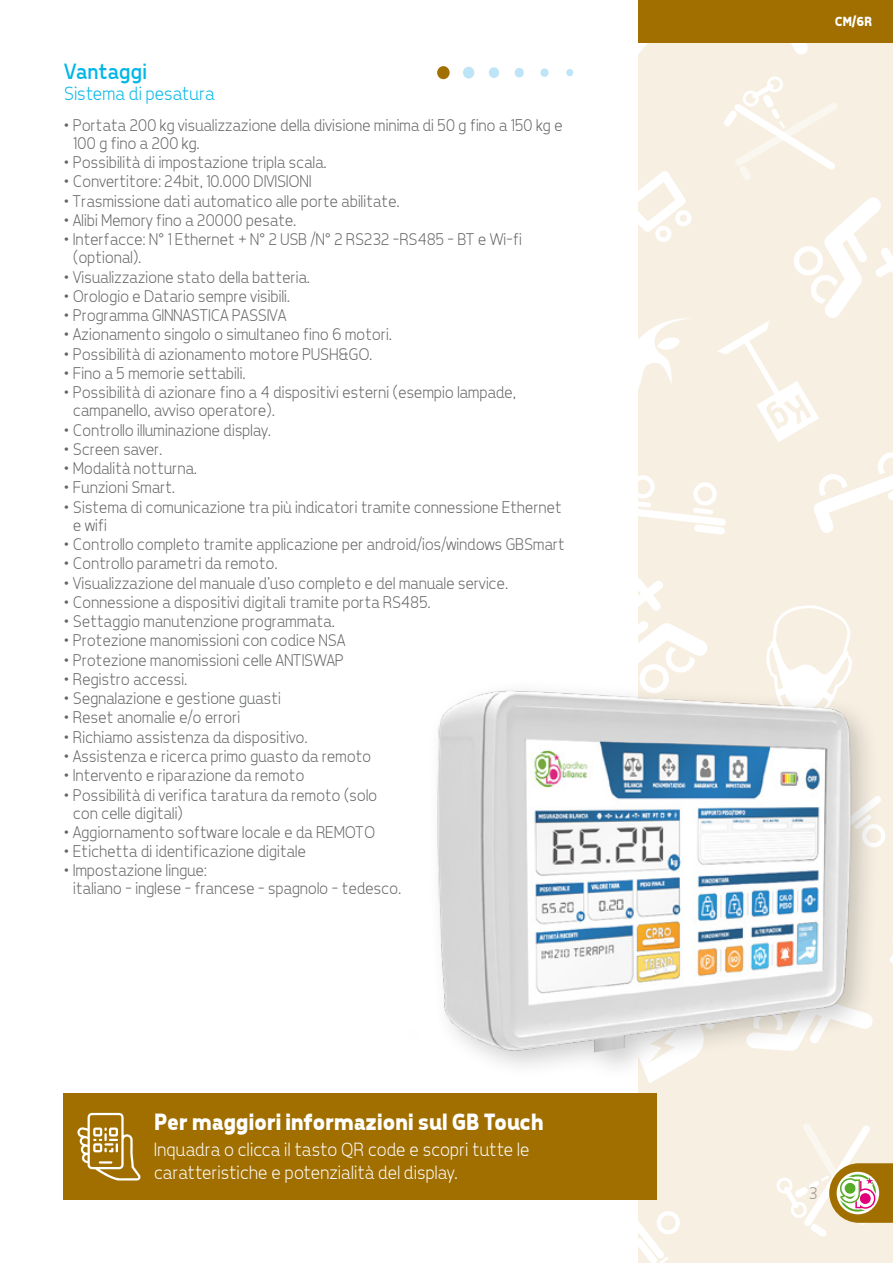
<style>
.page{position:relative;width:893px;height:1263px;background:#fff}
.page>*{position:absolute;margin:0;border:0;box-sizing:border-box;transform-origin:0 0}
.t1{font:700 24px "Tepeno Sans";letter-spacing:-.01em;color:#fff}
.Titolo-Paragrafo{font:22.5px "Tepeno Sans";letter-spacing:.01em;color:#00b6e8}
.t2{font:300 19.5px/22.5px "Tepeno Sans";color:#fff}
.Sottotitolo{font:300 19.5px "Tepeno Sans";letter-spacing:-.005em;color:#00b6e8}
.t3{font:300 17.25px/18px "Tepeno Sans";color:#646567}
.t4{font:300 17.25px "Tepeno Sans";color:#989191}
.t5{font:700 13.5px "Tepeno Sans";color:#fff}
</style>
<div class="page">
<div style="left:638px;top:0;width:255px;height:1263px;background:#f7efe2"></div>
<svg style="left:791px;top:43px;width:17px;height:12px"></svg>
<svg style="left:638px;top:578px;width:70px;height:86px"></svg>
<svg style="left:638px;top:171px;width:54px;height:71px"></svg>
<svg style="left:638px;top:318px;width:52px;height:71px"></svg>
<svg style="left:638px;top:475px;width:88px;height:59px"></svg>
<svg style="left:638px;top:1199px;width:42px;height:64px"></svg>
<svg style="left:814px;top:452px;width:79px;height:81px"></svg>
<svg style="left:638px;top:43px;width:9px;height:11px"></svg>
<svg style="left:717px;top:76px;width:176px;height:366px"></svg>
<svg style="left:766px;top:605px;width:86px;height:59px"></svg>
<div style="left:638px;top:0;width:255px;height:43px;background:#a06f00"></div>
<svg style="left:776px;top:1124px;width:117px;height:113px"></svg>
<div style="left:64px;top:1093px;width:593px;height:106px;background:#a06f00"></div>
<svg style="left:77px;top:1113px;width:64px;height:67px"></svg>
<img style="left:437px;top:664px;width:456px;height:416px">
<div style="left:566px;top:69px;width:7px;height:7px;background:#bde4f7;border-radius:50%"></div>
<div style="left:540px;top:68px;width:9px;height:9px;background:#bde4f7;border-radius:50%"></div>
<div style="left:515px;top:68px;width:9px;height:10px;background:#bde4f7;border-radius:50%"></div>
<div style="left:489px;top:67px;width:10px;height:11px;background:#bde4f7;border-radius:50%"></div>
<div style="left:463px;top:67px;width:11px;height:12px;background:#bde4f7;border-radius:50%"></div>
<div style="left:437px;top:66px;width:13px;height:13px;background:#a06f00;border-radius:50%"></div>
<p class="Titolo-Paragrafo" style="left:63px;top:58px;width:84px">Vantaggi</p>
<p class="Sottotitolo" style="left:63px;top:82px;width:152px">Sistema di pesatura</p>
<p class="t3" style="left:72px;top:116px;width:491px;text-indent:-9px">• Portata 200 kg visualizzazione della divisione minima di 50 g fino a 150 kg e<br>100 g fino a 200 kg.</p>
<p class="t3" style="left:63px;top:153px;width:264px">• Possibilità di impostazione tripla scala.</p>
<p class="t3" style="left:63px;top:172px;width:249px">• Convertitore: 24bit, 10.000 DIVISIONI</p>
<p class="t3" style="left:63px;top:191px;width:337px">• Trasmissione dati automatico alle porte abilitate.</p>
<p class="t3" style="left:63px;top:211px;width:234px">• Alibi Memory fino a 20000 pesate.</p>
<p class="t3" style="left:72px;top:230px;width:450px;text-indent:-9px">• Interfacce: N° 1 Ethernet + N° 2 USB /N° 2 RS232 –RS485 - BT e Wi-fi (optional).</p>
<p class="t3" style="left:63px;top:267px;width:247px">• Visualizzazione stato della batteria.</p>
<p class="t3" style="left:63px;top:287px;width:227px">• Orologio e Datario sempre visibili.</p>
<p class="t3" style="left:63px;top:306px;width:224px">• Programma GINNASTICA PASSIVA</p>
<p class="t3" style="left:63px;top:325px;width:329px">• Azionamento singolo o simultaneo fino 6 motori.</p>
<p class="t3" style="left:63px;top:344px;width:310px">• Possibilità di azionamento motore PUSH&amp;GO.</p>
<p class="t3" style="left:63px;top:364px;width:183px">• Fino a 5 memorie settabili.</p>
<p class="t3" style="left:72px;top:383px;width:444px;text-indent:-9px">• Possibilità di azionare fino a 4 dispositivi esterni (esempio lampade, campanello, avviso operatore).</p>
<p class="t3" style="left:63px;top:420px;width:208px">• Controllo illuminazione display.</p>
<p class="t3" style="left:63px;top:439px;width:100px">• Screen saver.</p>
<p class="t3" style="left:63px;top:459px;width:134px">• Modalità notturna.</p>
<p class="t3" style="left:63px;top:478px;width:112px">• Funzioni Smart.</p>
<p class="t3" style="left:72px;top:497px;width:490px;text-indent:-9px">• Sistema di comunicazione tra più indicatori tramite connessione Ethernet e wifi</p>
<p class="t3" style="left:63px;top:535px;width:502px">• Controllo completo tramite applicazione per android/ios/windows GBSmart</p>
<p class="t3" style="left:63px;top:554px;width:215px">• Controllo parametri da remoto.</p>
<p class="t3" style="left:63px;top:573px;width:446px">• Visualizzazione del manuale d’uso completo e del manuale service.</p>
<p class="t3" style="left:63px;top:592px;width:368px">• Connessione a dispositivi digitali tramite porta RS485.</p>
<p class="t3" style="left:63px;top:612px;width:272px">• Settaggio manutenzione programmata.</p>
<p class="t3" style="left:63px;top:631px;width:283px">• Protezione manomissioni con codice NSA</p>
<p class="t3" style="left:63px;top:650px;width:281px">• Protezione manomissioni celle ANTISWAP</p>
<p class="t3" style="left:63px;top:669px;width:125px">• Registro accessi.</p>
<p class="t3" style="left:63px;top:689px;width:218px">• Segnalazione e gestione guasti</p>
<p class="t3" style="left:63px;top:708px;width:178px">• Reset anomalie e/o errori</p>
<p class="t3" style="left:63px;top:727px;width:245px">• Richiamo assistenza da dispositivo.</p>
<p class="t3" style="left:63px;top:747px;width:309px">• Assistenza e ricerca primo guasto da remoto</p>
<p class="t3" style="left:63px;top:766px;width:242px">• Intervento e riparazione da remoto</p>
<p class="t3" style="left:72px;top:785px;width:306px;text-indent:-9px">• Possibilità di verifica taratura da remoto (solo con celle digitali)</p>
<p class="t3" style="left:63px;top:822px;width:313px">• Aggiornamento software locale e da REMOTO</p>
<p class="t3" style="left:63px;top:842px;width:243px">• Etichetta di identificazione digitale</p>
<p class="t3" style="left:72px;top:861px;width:330px;text-indent:-9px">• Impostazione lingue:<br>italiano – inglese – francese - spagnolo - tedesco.</p>
<p class="t1" style="left:153px;top:1107px;width:391px">Per maggiori informazioni sul GB Touch</p>
<p class="t2" style="left:153px;top:1138px;width:377px">Inquadra o clicca il tasto QR code e scopri tutte le caratteristiche e potenzialità del display.</p>
<p class="t5" style="left:834px;top:13px;width:39px">CM/6R</p>
<p class="t4" style="left:808px;top:1183px;width:10px">3</p>
</div>
